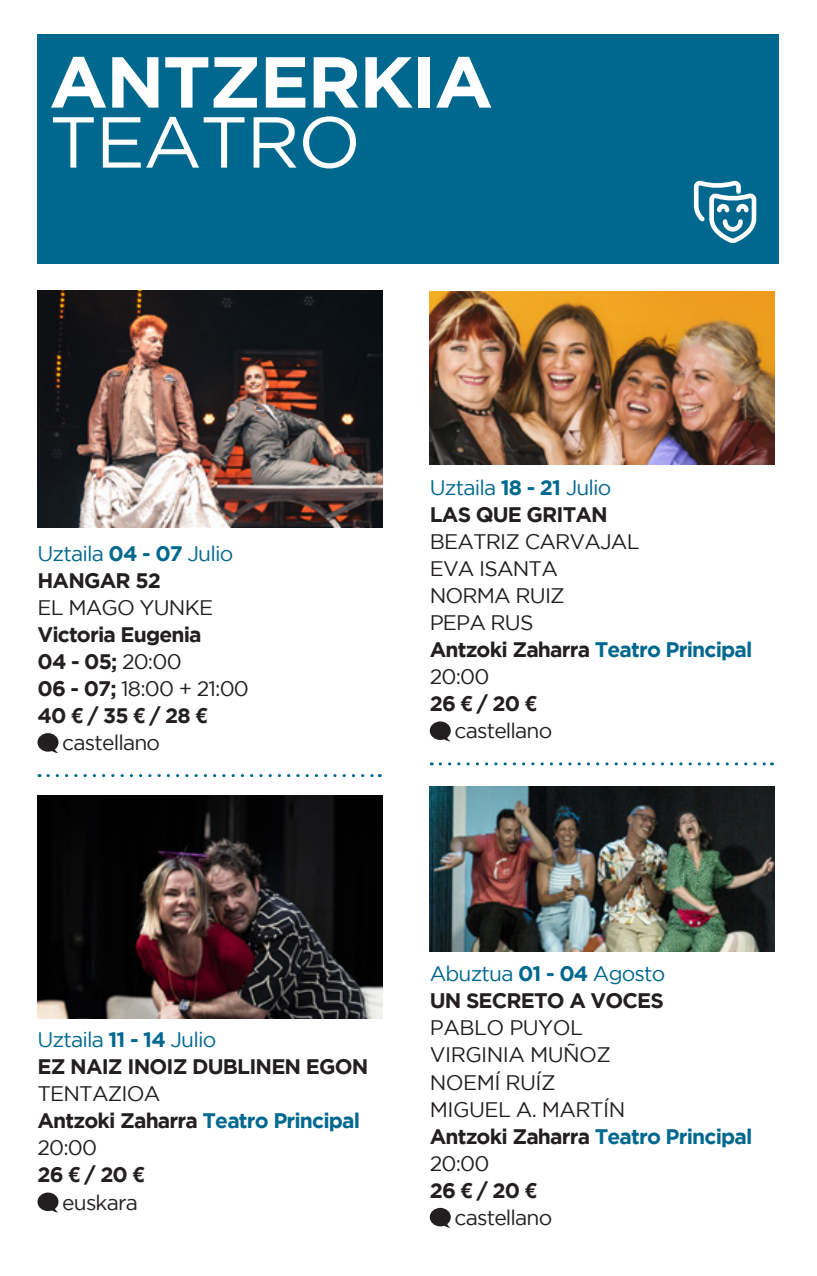
<style>
.page{position:relative;width:817px;height:1276px;background:#fff}
.page>*{position:absolute;margin:0;border:0;box-sizing:border-box;transform-origin:0 0}
.t1{font:700 72px "Gotham";letter-spacing:-.025em;color:#fff}
.t2{font:72px "Gotham";letter-spacing:-.025em;color:#fff}
.Parrafo_euskera{font:21px "Gotham";letter-spacing:-.04em;color:#231f20}
.t3{font:700 21px "Gotham";letter-spacing:-.04em;color:#231f20}
.t4{font:700 21px "Gotham";letter-spacing:-.04em;color:#00688e}
.t5{font:21px "Gotham";letter-spacing:-.04em;color:#00688e}
.s1{font-weight:700}
.s2{font-weight:400}
.s3{font-family:"Helvetica Neue LT Std"}
.s4{color:#231f20}
</style>
<div class="page">
<img style="left:37px;top:291px;width:345px;height:236px">
<svg style="left:37px;top:733px;width:21px;height:20px"></svg>
<svg style="left:48px;top:774px;width:332px;height:3px"></svg>
<img style="left:37px;top:795px;width:345px;height:223px">
<svg style="left:37px;top:1192px;width:21px;height:20px"></svg>
<img style="left:429px;top:292px;width:345px;height:172px">
<svg style="left:429px;top:721px;width:21px;height:20px"></svg>
<svg style="left:440px;top:762px;width:332px;height:3px"></svg>
<img style="left:429px;top:786px;width:345px;height:165px">
<svg style="left:429px;top:1207px;width:21px;height:20px"></svg>
<div style="left:37px;top:34px;width:742px;height:229px;background:#00688e"></div>
<svg style="left:693px;top:180px;width:63px;height:63px"></svg>
<p class="t1" style="left:49px;top:40px;width:445px">ANTZERKIA</p>
<p class="t2" style="left:49px;top:102px;width:313px">TEATRO</p>
<p class="t5" style="left:37px;top:542px;width:197px">Uztaila <span class="s1">04 - 07</span> Julio</p>
<p class="t3" style="left:37px;top:568px;width:125px">HANGAR 52</p>
<p class="Parrafo_euskera" style="left:37px;top:596px;width:177px">EL MAGO YUNKE</p>
<p class="t3" style="left:37px;top:622px;width:166px">Victoria Eugenia</p>
<p class="t3" style="left:37px;top:649px;width:146px">04 - 05; <span class="s2">20:00</span></p>
<p class="Parrafo_euskera" style="left:37px;top:677px;width:213px"><span class="s1">06 - 07;</span> 18:00 + 21:00</p>
<p class="t3" style="left:37px;top:703px;width:171px">40 <span class="s3">€</span> / 35 <span class="s3">€</span> / 28 <span class="s3">€</span></p>
<p class="Parrafo_euskera" style="left:62px;top:731px;width:99px">castellano</p>
<p class="t5" style="left:429px;top:476px;width:183px">Uztaila <span class="s1">18 - 21</span> Julio</p>
<p class="t3" style="left:429px;top:502px;width:179px">LAS QUE GRITAN</p>
<p class="Parrafo_euskera" style="left:429px;top:530px;width:211px">BEATRIZ CARVAJAL</p>
<p class="Parrafo_euskera" style="left:429px;top:557px;width:130px">EVA ISANTA</p>
<p class="Parrafo_euskera" style="left:429px;top:584px;width:136px">NORMA RUIZ</p>
<p class="Parrafo_euskera" style="left:429px;top:611px;width:105px">PEPA RUS</p>
<p class="t4" style="left:429px;top:637px;width:324px"><span class="s4">Antzoki Zaharra</span> Teatro Principal</p>
<p class="Parrafo_euskera" style="left:429px;top:665px;width:61px">20:00</p>
<p class="t3" style="left:429px;top:691px;width:108px">26 <span class="s3">€</span> / 20 <span class="s3">€</span></p>
<p class="Parrafo_euskera" style="left:454px;top:719px;width:99px">castellano</p>
<p class="t5" style="left:37px;top:1028px;width:180px">Uztaila <span class="s1">11 - 14</span> Julio</p>
<p class="t3" style="left:37px;top:1054px;width:332px">EZ NAIZ INOIZ DUBLINEN EGON</p>
<p class="Parrafo_euskera" style="left:37px;top:1082px;width:124px">TENTAZIOA</p>
<p class="t4" style="left:37px;top:1108px;width:324px"><span class="s4">Antzoki Zaharra</span> Teatro Principal</p>
<p class="Parrafo_euskera" style="left:37px;top:1136px;width:61px">20:00</p>
<p class="t3" style="left:37px;top:1162px;width:108px">26 <span class="s3">€</span> / 20 <span class="s3">€</span></p>
<p class="Parrafo_euskera" style="left:62px;top:1190px;width:77px">euskara</p>
<p class="t5" style="left:429px;top:962px;width:237px">Abuztua <span class="s1">01 - 04</span> Agosto</p>
<p class="t3" style="left:429px;top:989px;width:236px">UN SECRETO A VOCES</p>
<p class="Parrafo_euskera" style="left:430px;top:1016px;width:155px">PABLO PUYOL</p>
<p class="Parrafo_euskera" style="left:430px;top:1043px;width:182px">VIRGINIA MUÑOZ</p>
<p class="Parrafo_euskera" style="left:430px;top:1070px;width:127px">NOEMÍ RUÍZ</p>
<p class="Parrafo_euskera" style="left:430px;top:1097px;width:197px">MIGUEL A. MARTÍN</p>
<p class="t4" style="left:429px;top:1124px;width:324px"><span class="s4">Antzoki Zaharra</span> Teatro Principal</p>
<p class="Parrafo_euskera" style="left:429px;top:1151px;width:61px">20:00</p>
<p class="t3" style="left:429px;top:1178px;width:108px">26 <span class="s3">€</span> / 20 <span class="s3">€</span></p>
<p class="Parrafo_euskera" style="left:454px;top:1205px;width:99px">castellano</p>
</div>
